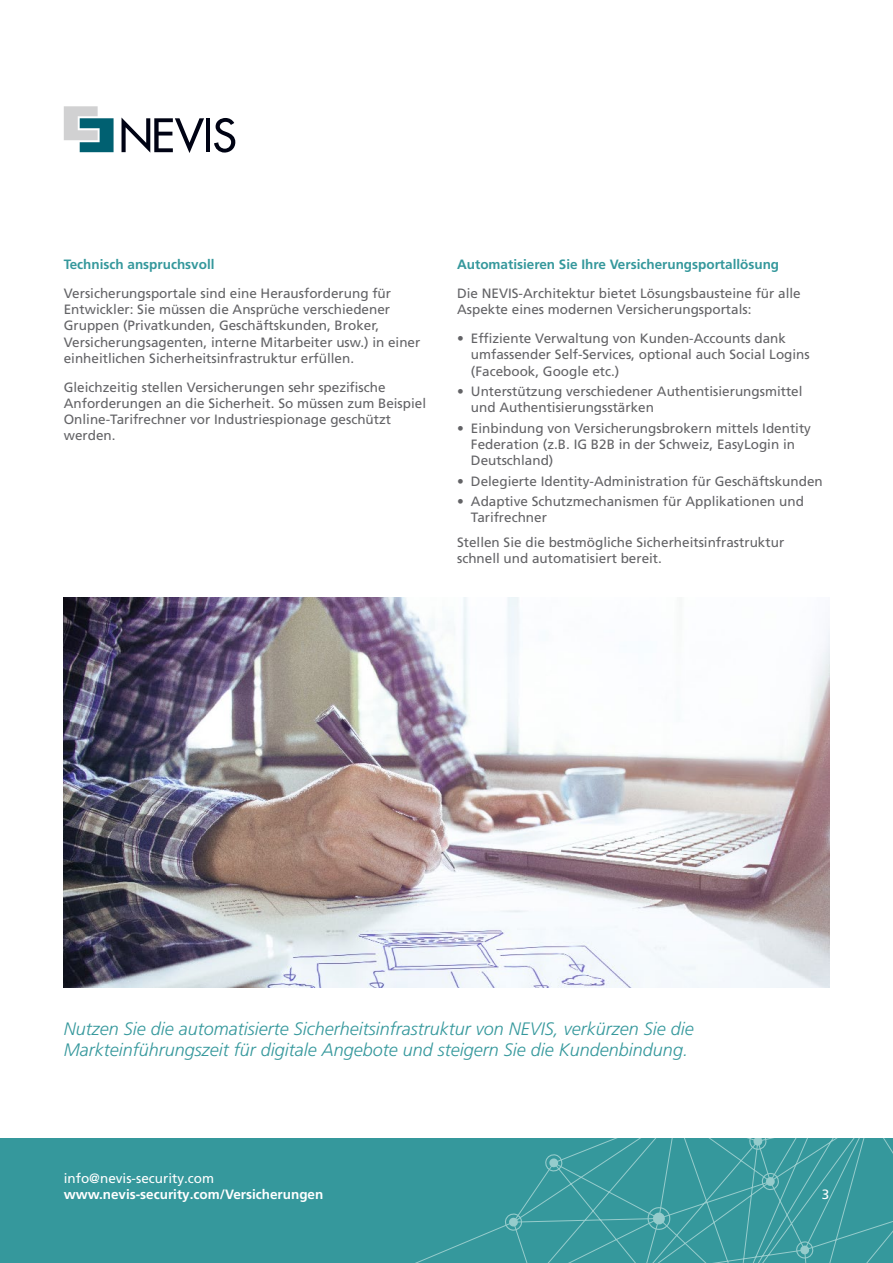
<style>
.page{position:relative;width:893px;height:1263px;background:#fff}
.page>*{position:absolute;margin:0;border:0;box-sizing:border-box;transform-origin:0 0}
.Call-to-Action{font:italic 300 18px/21.6px "Frutiger LT Pro";color:#35989c}
.Copy{font:13.5px/16.2px "Frutiger LT Pro";color:#636366}
.Subtitle{font:700 13.5px "Frutiger LT Pro";color:#35989c}
.t1{font:700 13.5px "Frutiger LT Pro";color:#fff}
.t2{font:13.5px "Frutiger LT Pro";color:#fff}
</style>
<div class="page">
<div style="left:0;top:1138px;width:893px;height:125px;background:#35989c"></div>
<svg style="left:505px;top:1138px;width:388px;height:125px"></svg>
<svg style="left:652px;top:1212px;width:13px;height:13px"></svg>
<svg style="left:765px;top:1176px;width:10px;height:10px"></svg>
<svg style="left:549px;top:1158px;width:10px;height:10px"></svg>
<svg style="left:509px;top:1217px;width:9px;height:10px"></svg>
<svg style="left:753px;top:1138px;width:10px;height:8px"></svg>
<svg style="left:800px;top:1245px;width:10px;height:10px"></svg>
<svg style="left:122px;top:118px;width:82px;height:35px"></svg>
<hr style="left:206px;top:118px;width:4px;height:34px;background:#000314">
<svg style="left:214px;top:118px;width:21px;height:35px"></svg>
<svg style="left:64px;top:106px;width:50px;height:46px"></svg>
<img style="left:64px;top:597px;width:765px;height:390px">
<p class="Subtitle" style="left:64px;top:256px;width:152px">Technisch anspruchsvoll</p>
<p class="Copy" style="left:64px;top:285px;width:358px">Versicherungsportale sind eine Herausforderung für Entwickler: Sie müssen die Ansprüche verschiedener Gruppen (Privatkunden, Geschäftskunden, Broker, Versicherungsagenten, interne Mitarbeiter usw.) in einer einheitlichen Sicherheitsinfrastruktur erfüllen.</p>
<p class="Copy" style="left:64px;top:379px;width:364px">Gleichzeitig stellen Versicherungen sehr spezifische Anforderungen an die Sicherheit. So müssen zum Beispiel Online-Tarifrechner vor Industriespionage geschützt werden.</p>
<p class="Subtitle" style="left:457px;top:256px;width:324px">Automatisieren Sie Ihre Versicherungsportallösung</p>
<p class="Copy" style="left:457px;top:285px;width:345px">Die NEVIS-Architektur bietet Lösungsbausteine für alle<br>Aspekte eines modernen Versicherungsportals:</p>
<p class="Copy" style="left:471px;top:330px;width:340px;text-indent:-14px">• Effiziente Verwaltung von Kunden-Accounts dank umfassender Self-Services, optional auch Social Logins (Facebook, Google etc.)</p>
<p class="Copy" style="left:471px;top:383px;width:333px;text-indent:-14px">• Unterstützung verschiedener Authentisierungsmittel und Authentisierungsstärken</p>
<p class="Copy" style="left:471px;top:420px;width:342px;text-indent:-14px">• Einbindung von Versicherungsbrokern mittels Identity<br>Federation (z.B. IG B2B in der Schweiz, EasyLogin in<br>Deutschland)</p>
<p class="Copy" style="left:457px;top:473px;width:367px">• Delegierte Identity-Administration für Geschäftskunden</p>
<p class="Copy" style="left:471px;top:493px;width:335px;text-indent:-14px">• Adaptive Schutzmechanismen für Applikationen und<br>Tarifrechner</p>
<p class="Copy" style="left:457px;top:534px;width:329px">Stellen Sie die bestmögliche Sicherheitsinfrastruktur schnell und automatisiert bereit.</p>
<p class="Call-to-Action" style="left:64px;top:1018px;width:632px">Nutzen Sie die automatisierte Sicherheitsinfrastruktur von NEVIS, verkürzen Sie die<br>Markteinführungszeit für digitale Angebote und steigern Sie die Kundenbindung.</p>
<p class="t2" style="left:64px;top:1170px;width:152px">info@nevis-security.com</p>
<p class="t1" style="left:64px;top:1186px;width:261px">www.nevis-security.com/Versicherungen</p>
<p class="t2" style="left:822px;top:1186px;width:9px">3</p>
</div>
